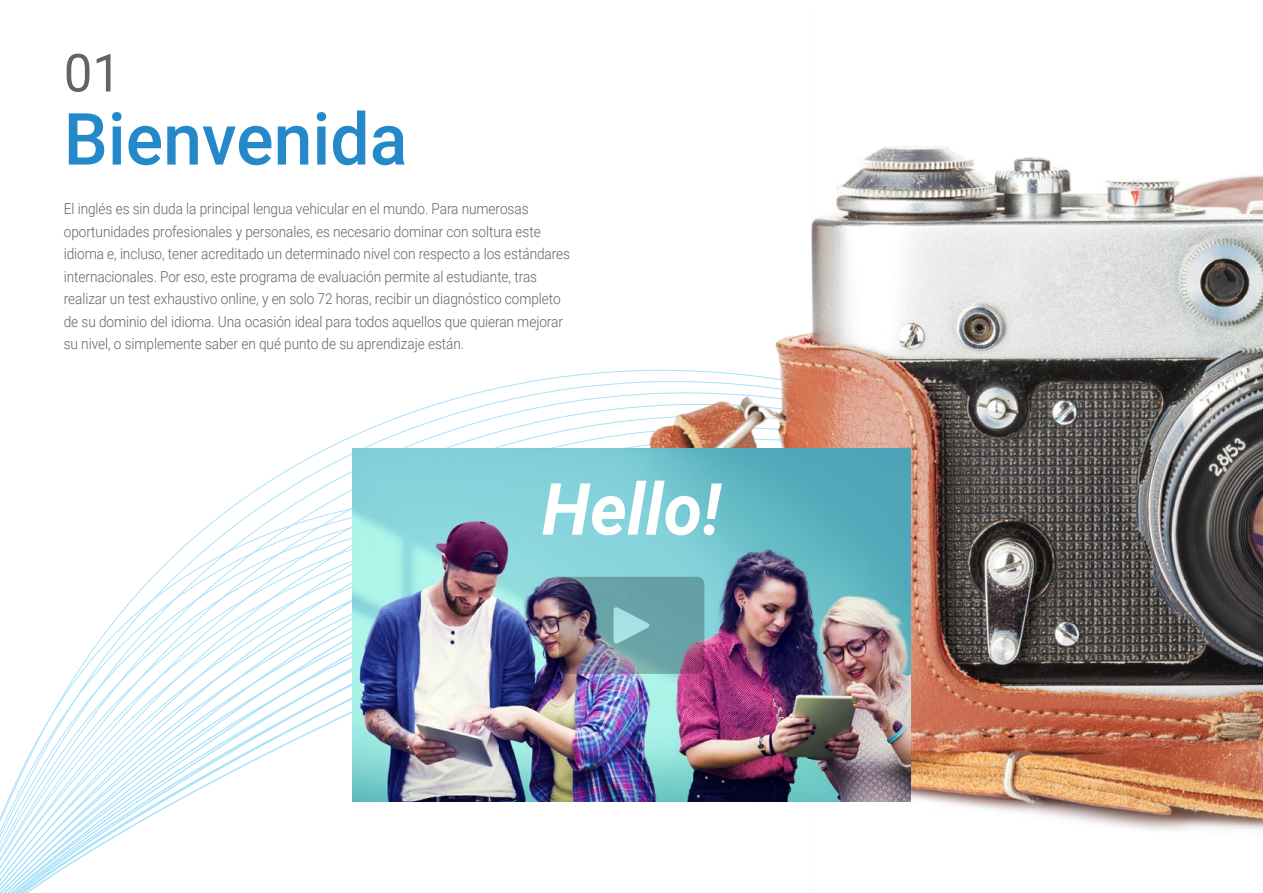
<style>
.page{position:relative;width:1263px;height:893px;background:#fff}
.page>*{position:absolute;margin:0;border:0;box-sizing:border-box;transform-origin:0 0}
.t1{font:500 72px "Roboto";color:#2488c9}
.t2{font:italic 700 72px "Roboto";color:#fff}
.t3{font:52.5px "Roboto";color:#61646a}
.t4{font:300 15px/22.5px "Roboto";letter-spacing:-.005em;color:#61646a;scale:.91 1}
</style>
<div class="page">
<svg style="left:0;top:370px;width:642px;height:523px"></svg>
<img style="left:642px;top:146px;width:621px;height:684px">
<img style="left:353px;top:449px;width:557px;height:353px">
<img style="left:559px;top:577px;width:145px;height:97px">
<h2 class="t3" style="left:64px;top:36px;width:59px">01</h2>
<h1 class="t1" style="left:64px;top:89px;width:345px">Bienvenida</h1>
<p class="t4" style="left:64px;top:197px;width:558px">El inglés es sin duda la principal lengua vehicular en el mundo. Para numerosas oportunidades profesionales y personales, es necesario dominar con soltura este idioma e, incluso, tener acreditado un determinado nivel con respecto a los estándares internacionales. Por eso, este programa de evaluación permite al estudiante, tras realizar un test exhaustivo online, y en solo 72 horas, recibir un diagnóstico completo de su dominio del idioma. Una ocasión ideal para todos aquellos que quieran mejorar su nivel, o simplemente saber en qué punto de su aprendizaje están.</p>
<h1 class="t2" style="left:542px;top:459px;width:181px">Hello!</h1>
</div>
